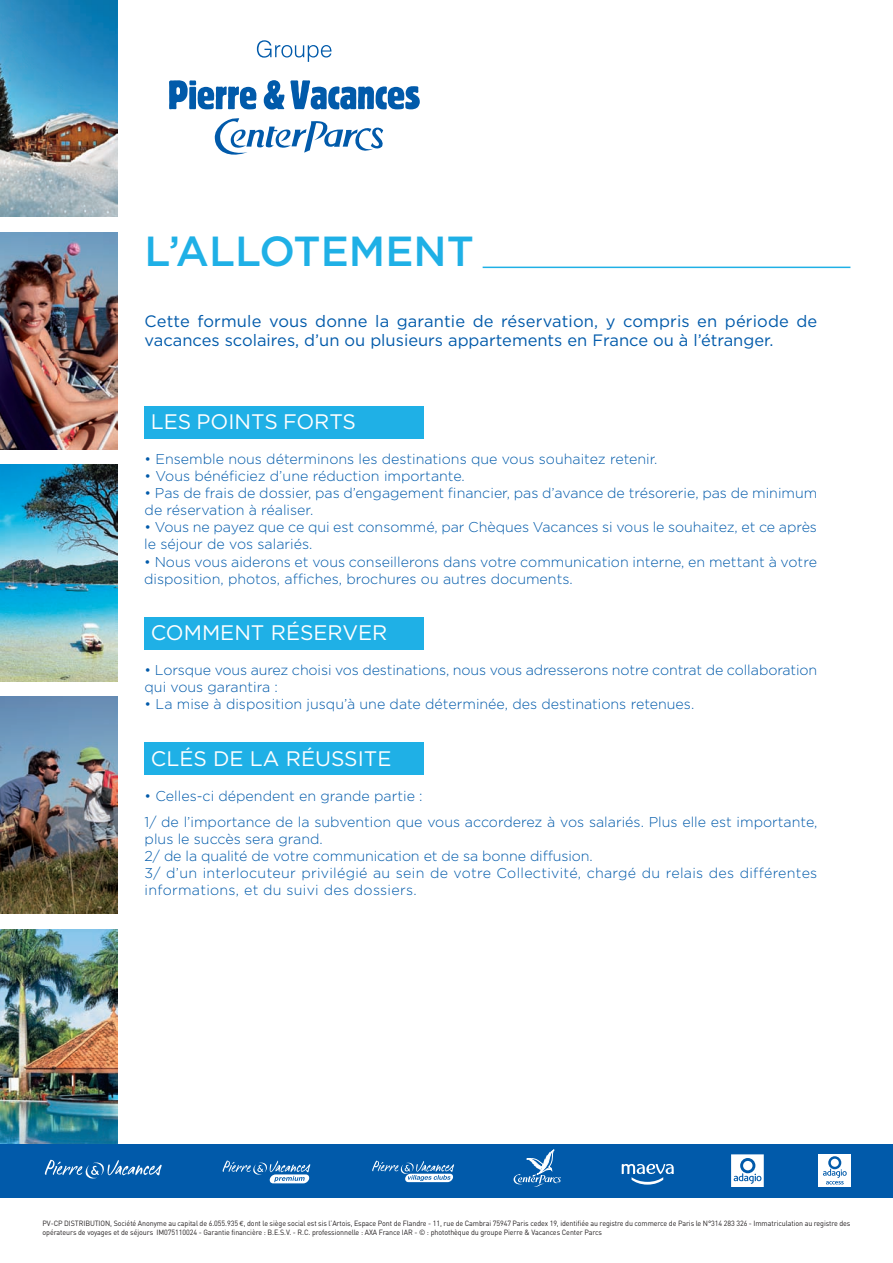
<style>
.page{position:relative;width:893px;height:1263px;background:#fff}
.page>*{position:absolute;margin:0;border:0;box-sizing:border-box;transform-origin:0 0}
.t1{font:500 42px "Gotham";color:#1fb0e6}
.t2{font:21px "Gotham";color:#fff}
.t3{font:16.5px/19.8px "Gotham";color:#015aaa}
.t4{font:300 14.25px/17.1px "Gotham";color:#015aaa}
.t5{font:300 14.25px/17.1px "Gotham";letter-spacing:.02em;color:#015aaa}
.t6{font:7.5px/9px "DIN";letter-spacing:-.01em;color:#231f20;scale:.95 1}
.s1{font-family:"Euro Mono"}
</style>
<div class="page">
<div style="left:145px;top:407px;width:279px;height:32px;background:#1fb0e6"></div>
<div style="left:145px;top:618px;width:279px;height:32px;background:#1fb0e6"></div>
<div style="left:145px;top:742px;width:279px;height:32px;background:#1fb0e6"></div>
<img style="left:0;top:232px;width:117px;height:217px">
<img style="left:0;top:465px;width:117px;height:216px">
<img style="left:0;top:697px;width:117px;height:217px">
<img style="left:0;top:929px;width:117px;height:215px">
<svg style="left:257px;top:40px;width:74px;height:22px"></svg>
<svg style="left:169px;top:80px;width:87px;height:29px"></svg>
<svg style="left:264px;top:80px;width:20px;height:30px"></svg>
<svg style="left:290px;top:80px;width:130px;height:29px"></svg>
<svg style="left:215px;top:118px;width:169px;height:37px"></svg>
<img style="left:0;top:0;width:117px;height:217px">
<hr style="left:483px;top:267px;width:367px;height:1px;background:#1fb0e6">
<div style="left:0;top:1144px;width:893px;height:53px;background:#015aaa"></div>
<svg style="left:45px;top:1160px;width:117px;height:18px"></svg>
<svg style="left:622px;top:1163px;width:52px;height:21px"></svg>
<svg style="left:731px;top:1154px;width:32px;height:32px"></svg>
<svg style="left:818px;top:1154px;width:32px;height:32px"></svg>
<svg style="left:514px;top:1149px;width:47px;height:38px"></svg>
<svg style="left:223px;top:1160px;width:87px;height:23px"></svg>
<svg style="left:372px;top:1161px;width:82px;height:21px"></svg>
<h1 class="t1" style="left:145px;top:236px;width:331px">L’ALLOTEMENT</h1>
<p class="t3" style="left:145px;top:312px;width:674px">Cette formule vous donne la garantie de réservation, y compris en période de vacances scolaires, d’un ou plusieurs appartements en France ou à l’étranger.</p>
<h2 class="t2" style="left:151px;top:414px;width:207px">LES POINTS FORTS</h2>
<p class="t4" style="left:145px;top:451px;width:514px">• Ensemble nous déterminons les destinations que vous souhaitez retenir.</p>
<p class="t4" style="left:145px;top:469px;width:322px">• Vous bénéficiez d’une réduction importante.</p>
<p class="t4" style="left:145px;top:486px;width:674px">• Pas de frais de dossier, pas d’engagement financier, pas d’avance de trésorerie, pas de minimum de réservation à réaliser.</p>
<p class="t4" style="left:144px;top:520px;width:674px">• Vous ne payez que ce qui est consommé, par Chèques Vacances si vous le souhaitez, et ce après le séjour de vos salariés.</p>
<p class="t4" style="left:144px;top:554px;width:674px">• Nous vous aiderons et vous conseillerons dans votre communication interne, en mettant à votre disposition, photos, affiches, brochures ou autres documents.</p>
<h2 class="t2" style="left:151px;top:626px;width:238px">COMMENT RÉSERVER</h2>
<p class="t4" style="left:145px;top:663px;width:674px">• Lorsque vous aurez choisi vos destinations, nous vous adresserons notre contrat de collaboration qui vous garantira :</p>
<p class="t4" style="left:145px;top:697px;width:551px">• La mise à disposition jusqu’à une date déterminée, des destinations retenues.</p>
<h2 class="t2" style="left:151px;top:751px;width:242px">CLÉS DE LA RÉUSSITE</h2>
<p class="t4" style="left:145px;top:784px;width:674px;line-height:26.1px">• Celles-ci dépendent en grande partie :<br>1/ de l’importance de la subvention que vous accorderez à vos salariés. Plus elle est importante,</p>
<p class="t5" style="left:145px;top:832px;width:674px">plus le succès sera grand.<br>2/ de la qualité de votre communication et de sa bonne diffusion.<br>3/ d’un interlocuteur privilégié au sein de votre Collectivité, chargé du relais des différentes informations, et du suivi des dossiers.</p>
<p class="t6" style="left:43px;top:1219px;width:852px">PV-CP DISTRIBUTION, Société Anonyme au capital de 6.055.935 <span class="s1">€</span>, dont le siège social est sis l’Artois, Espace Pont de Flandre - 11, rue de Cambrai 75947 Paris cedex 19, identifiée au registre du commerce de Paris le N°314 283 326 - Immatriculation au registre des opérateurs de voyages et de séjours IM075110024 - Garantie financière : B.E.S.V. - R.C. professionnelle : AXA France IAR - © : photothèque du groupe Pierre &amp; Vacances Center Parcs</p>
</div>
